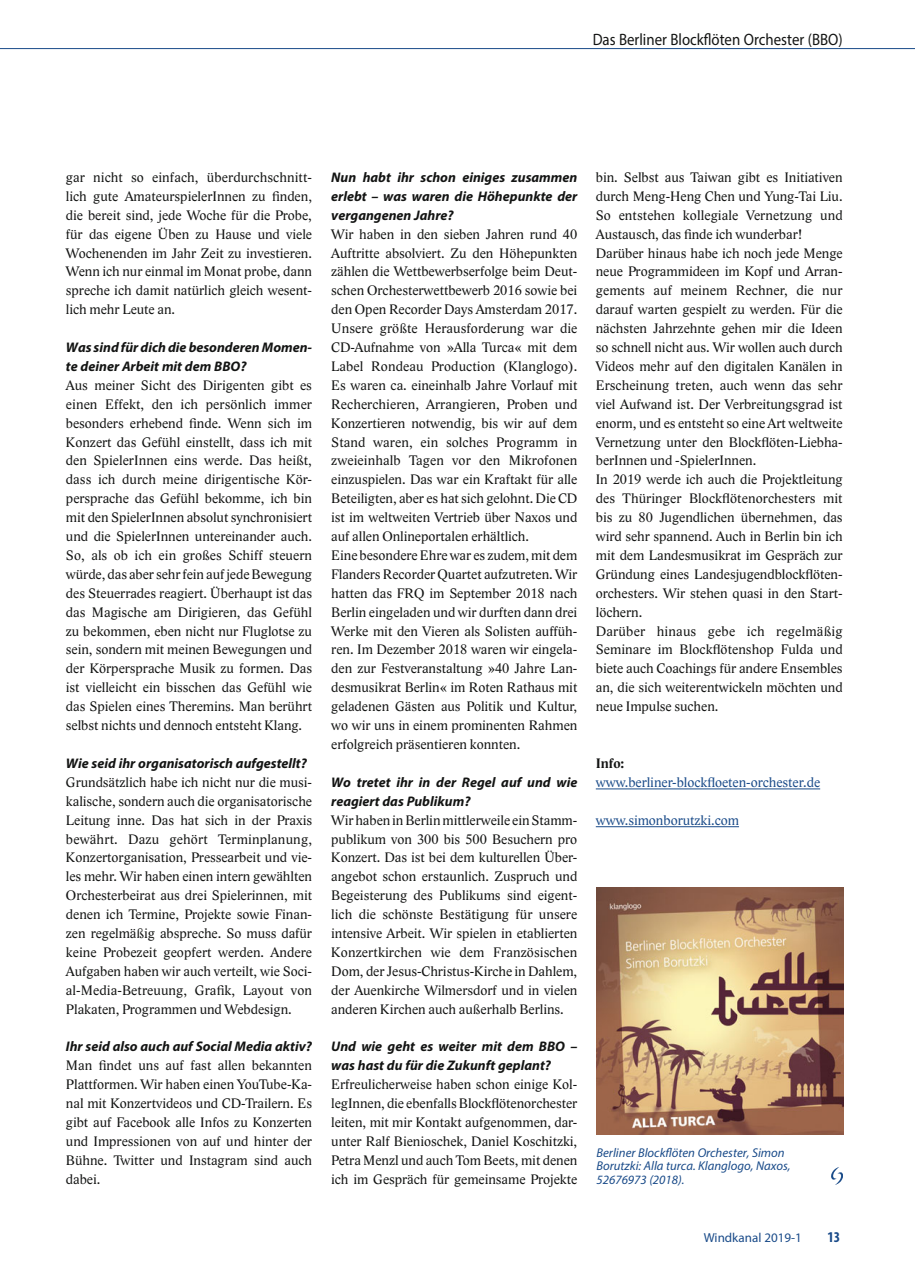
<style>
.page{position:relative;width:915px;height:1263px;background:#fff}
.page>*{position:absolute;margin:0;border:0;box-sizing:border-box;transform-origin:0 0}
.t1{font:16.5px "Myriad Pro";color:#131413;scale:.9 1}
.t2{font:700 condensed 15px "Myriad Pro";color:#1a4b89}
.t3{font:14.1px/18.9px "Lido STF";color:#131413;text-align:justify}
.t4{font:14.1px "Lido STF";color:#1a4b89}
.t5{font:700 14.1px "Lido STF";color:#131413}
.t6{font:italic 700 13.95px/18.9px "Myriad Pro";color:#131413}
.t7{font:13.05px "Myriad Pro";color:#1a4b89}
.t8{font:italic 12.75px/13.5px "Myriad Pro";color:#1a4b89}
</style>
<div class="page">
<hr style="left:595px;top:788px;width:224px;height:1px;background:#1a4b89">
<hr style="left:595px;top:826px;width:143px;height:1px;background:#1a4b89">
<img style="left:596px;top:887px;width:247px;height:247px">
<img style="left:831px;top:1167px;width:11px;height:17px">
<hr style="left:0;top:48px;width:914px;height:1px;background:#1a4b89">
<p class="t1" style="left:592px;top:29px;width:279px">Das Berliner Blockflöten Orchester (BBO)</p>
<p class="t3" style="left:66px;top:168px;width:247px">gar nicht so einfach, überdurchschnitt&shy;lich gute AmateurspielerInnen zu finden, die bereit sind, jede Woche für die Probe, für das eigene Üben zu Hause und viele Wochenenden im Jahr Zeit zu investieren.<br>Wenn ich nur einmal im Monat probe, dann spreche ich damit natürlich gleich wesent&shy;lich mehr Leute an.</p>
<p class="t6" style="left:66px;top:337px;width:247px">Was sind für dich die besonderen Momen&shy;te deiner Arbeit mit dem BBO?</p>
<p class="t3" style="left:66px;top:376px;width:247px">Aus meiner Sicht des Dirigenten gibt es einen Effekt, den ich persönlich immer besonders erhebend finde. Wenn sich im Konzert das Gefühl einstellt, dass ich mit den SpielerInnen eins werde. Das heißt, dass ich durch meine dirigentische Kör&shy;persprache das Gefühl bekomme, ich bin mit den SpielerInnen absolut synchronisiert und die SpielerInnen untereinander auch.<br>So, als ob ich ein großes Schiff steuern würde, das aber sehr fein auf jede Bewegung des Steuerrades reagiert. Überhaupt ist das das Magische am Dirigieren, das Gefühl zu bekommen, eben nicht nur Fluglotse zu sein, sondern mit meinen Bewegungen und der Körpersprache Musik zu formen. Das ist vielleicht ein bisschen das Gefühl wie das Spielen eines Theremins. Man berührt selbst nichts und dennoch entsteht Klang.</p>
<p class="t6" style="left:66px;top:753px;width:242px">Wie seid ihr organisatorisch aufgestellt?</p>
<p class="t3" style="left:66px;top:773px;width:247px">Grundsätzlich habe ich nicht nur die musi&shy;kalische, sondern auch die organisatorische Leitung inne. Das hat sich in der Praxis bewährt. Dazu gehört Terminplanung, Konzertorganisation, Pressearbeit und vie&shy;les mehr. Wir haben einen intern gewählten Orchesterbeirat aus drei Spielerinnen, mit denen ich Termine, Projekte sowie Finan&shy;zen regelmäßig abspreche. So muss dafür keine Probezeit geopfert werden. Andere Aufgaben haben wir auch verteilt, wie Soci&shy;al-Media-Betreuung, Grafik, Layout von Plakaten, Programmen und Webdesign.</p>
<p class="t6" style="left:66px;top:1037px;width:247px">Ihr seid also auch auf Social Media aktiv?</p>
<p class="t3" style="left:66px;top:1056px;width:247px">Man findet uns auf fast allen bekannten Plattformen. Wir haben einen YouTube-Ka&shy;nal mit Konzertvideos und CD-Trailern. Es gibt auf Facebook alle Infos zu Konzerten und Impressionen von auf und hinter der Bühne. Twitter und Instagram sind auch dabei.</p>
<p class="t6" style="left:331px;top:167px;width:247px;text-align:justify">Nun habt ihr schon einiges zusammen erlebt – was waren die Höhepunkte der vergangenen Jahre?</p>
<p class="t3" style="left:331px;top:225px;width:247px;text-align:left">Wir haben in den sieben Jahren rund 40<br>Auftritte absolviert. Zu den Höhepunkten zählen die Wettbewerbserfolge beim Deut&shy;schen Orchesterwettbewerb 2016 sowie bei den Open Recorder Days Amsterdam 2017.<br>Unsere größte Herausforderung war die CD-Aufnahme von »Alla Turca« mit dem Label Rondeau Production (Klanglogo).<br>Es waren ca. eineinhalb Jahre Vorlauf mit Recherchieren, Arrangieren, Proben und Konzertieren notwendig, bis wir auf dem Stand waren, ein solches Programm in zweieinhalb Tagen vor den Mikrofonen einzuspielen. Das war ein Kraftakt für alle Beteiligten, aber es hat sich gelohnt. Die CD ist im weltweiten Vertrieb über Naxos und auf allen Onlineportalen erhältlich.<br>Eine besondere Ehre war es zudem, mit dem Flanders Recorder Quartet aufzutreten. Wir hatten das FRQ im September 2018 nach Berlin eingeladen und wir durften dann drei Werke mit den Vieren als Solisten auffüh&shy;ren. Im Dezember 2018 waren wir eingela&shy;den zur Festveranstaltung »40 Jahre Lan&shy;desmusikrat Berlin« im Roten Rathaus mit geladenen Gästen aus Politik und Kultur, wo wir uns in einem prominenten Rahmen erfolgreich präsentieren konnten.</p>
<p class="t6" style="left:331px;top:772px;width:247px">Wo tretet ihr in der Regel auf und wie reagiert das Publikum?</p>
<p class="t3" style="left:331px;top:811px;width:247px">Wir haben in Berlin mittlerweile ein Stamm&shy;publikum von 300 bis 500 Besuchern pro Konzert. Das ist bei dem kulturellen Über&shy;angebot schon erstaunlich. Zuspruch und Begeisterung des Publikums sind eigent&shy;lich die schönste Bestätigung für unsere intensive Arbeit. Wir spielen in etablierten Konzertkirchen wie dem Französischen Dom, der Jesus-Christus-Kirche in Dahlem, der Auenkirche Wilmersdorf und in vielen anderen Kirchen auch außerhalb Berlins.</p>
<p class="t6" style="left:331px;top:1037px;width:247px">Und wie geht es weiter mit dem BBO – was hast du für die Zukunft geplant?</p>
<p class="t3" style="left:331px;top:1075px;width:247px">Erfreulicherweise haben schon einige Kol&shy;legInnen, die ebenfalls Blockflötenorchester leiten, mit mir Kontakt aufgenommen, dar&shy;unter Ralf Bienioschek, Daniel Koschitzki, Petra Menzl und auch Tom Beets, mit denen ich im Gespräch für gemeinsame Projekte</p>
<p class="t3" style="left:595px;top:168px;width:248px;text-align:left">bin. Selbst aus Taiwan gibt es Initiativen durch Meng-Heng Chen und Yung-Tai Liu.<br>So entstehen kollegiale Vernetzung und Austausch, das finde ich wunderbar!<br>Darüber hinaus habe ich noch jede Menge neue Programmideen im Kopf und Arran&shy;gements auf meinem Rechner, die nur darauf warten gespielt zu werden. Für die nächsten Jahrzehnte gehen mir die Ideen so schnell nicht aus. Wir wollen auch durch Videos mehr auf den digitalen Kanälen in Erscheinung treten, auch wenn das sehr viel Aufwand ist. Der Verbreitungsgrad ist enorm, und es entsteht so eine Art weltweite Vernetzung unter den Blockflöten-Liebha&shy;berInnen und -SpielerInnen.<br>In 2019 werde ich auch die Projektleitung des Thüringer Blockflötenorchesters mit bis zu 80 Jugendlichen übernehmen, das wird sehr spannend. Auch in Berlin bin ich mit dem Landesmusikrat im Gespräch zur Gründung eines Landesjugendblockflöten&shy;orchesters. Wir stehen quasi in den Start&shy;löchern.<br>Darüber hinaus gebe ich regelmäßig Seminare im Blockflötenshop Fulda und biete auch Coachings für andere Ensembles an, die sich weiterentwickeln möchten und neue Impulse suchen.</p>
<p class="t5" style="left:595px;top:756px;width:30px">Info:</p>
<p class="t4" style="left:595px;top:775px;width:226px">www.berliner-blockfloeten-orchester.de</p>
<p class="t4" style="left:595px;top:812px;width:145px">www.simonborutzki.com</p>
<p class="t8" style="left:596px;top:1145px;width:195px">Berliner Blockflöten Orchester, Simon<br>Borutzki: Alla turca. Klanglogo, Naxos,<br>52676973 (2018).</p>
<p class="t7" style="left:703px;top:1230px;width:99px">Windkanal 2019-1</p>
<p class="t2" style="left:827px;top:1228px;width:14px">13</p>
</div>
